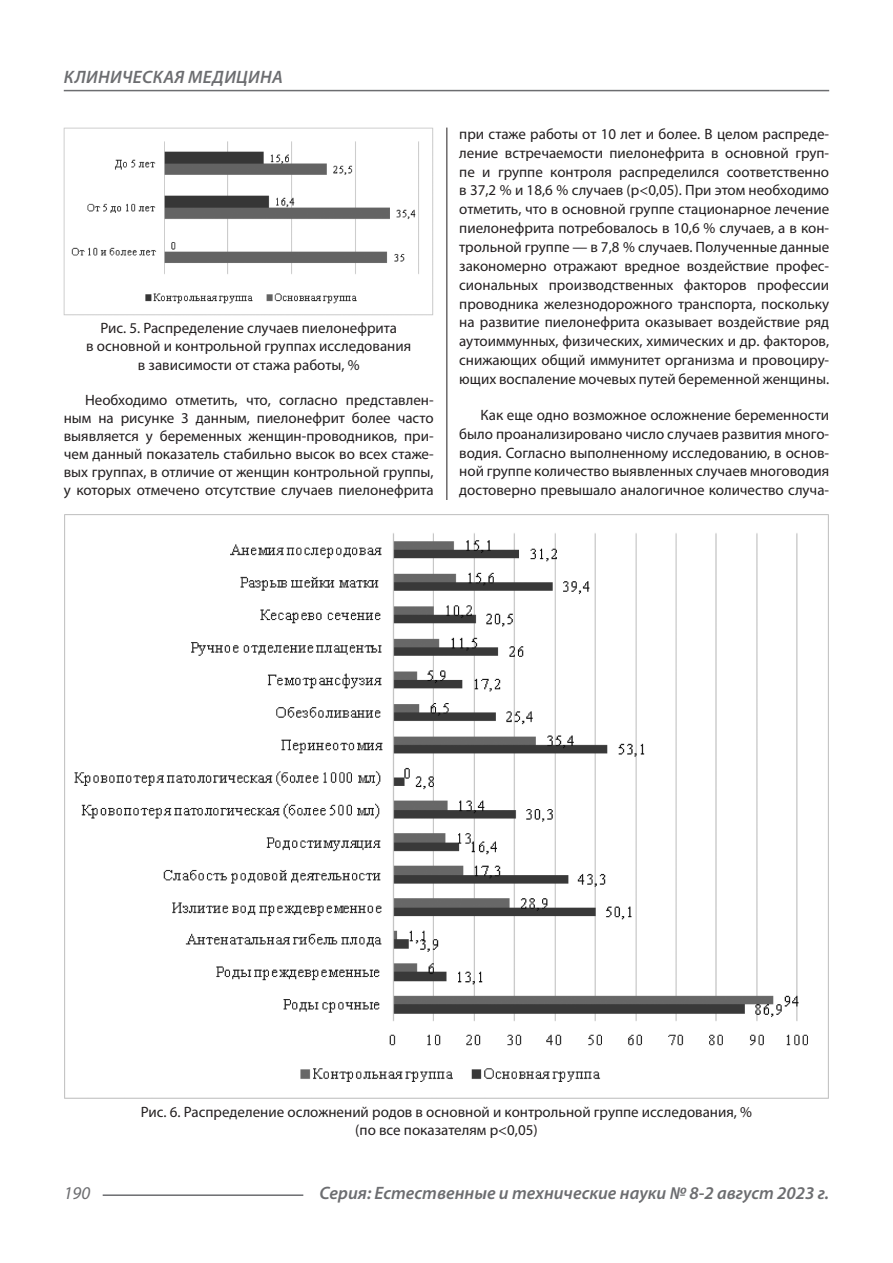
<style>
.page{position:relative;width:893px;height:1263px;background:#fff}
.page>*{position:absolute;margin:0;border:0;box-sizing:border-box;transform-origin:0 0}
.t1{font:italic 600 18px "Myriad Pro";color:#6c6d70}
.t2{font:italic 600 18px "Myriad Pro";letter-spacing:.02em;color:#6c6d70}
.t3{font:italic 18px "Myriad Pro";color:#6c6d70}
.Статья_текст{font:15px/18.9px "Myriad Pro";color:#231f20;text-align:justify}
</style>
<div class="page">
<hr style="left:446px;top:128px;width:1px;height:1007px;background:#231f20">
<hr style="left:103px;top:1194px;width:200px;height:2px;background:#6c6d70">
<hr style="left:64px;top:90px;width:765px;height:1px;background:#6c6d70">
<img style="left:64px;top:128px;width:370px;height:187px">
<div style="left:64px;top:513px;width:765px;height:622px;background:#fff"></div>
<img style="left:64px;top:514px;width:765px;height:585px">
<div style="left:442px;top:500px;width:10px;height:13px;background:#fff"></div>
<p class="t2" style="left:64px;top:66px;width:220px">КЛИНИЧЕСКАЯ МЕДИЦИНА</p>
<p class="Статья_текст" style="left:86px;top:319px;width:327px;line-height:18.1px;text-align:center">Рис. 5. Распределение случаев пиелонефрита<br>в основной и контрольной группах исследования в зависимости от стажа работы, %</p>
<p class="Статья_текст" style="left:64px;top:390px;width:371px;line-height:18.1px;text-indent:21px">Необходимо отметить, что, согласно представлен&shy;ным на рисунке 3 данным, пиелонефрит более часто выявляется у беременных женщин-проводников, при&shy;чем данный показатель стабильно высок во всех стаже&shy;вых группах, в отличие от женщин контрольной группы, у которых отмечено отсутствие случаев пиелонефрита</p>
<p class="Статья_текст" style="left:459px;top:124px;width:371px">при стаже работы от 10 лет и более. В целом распреде&shy;ление встречаемости пиелонефрита в основной груп&shy;пе и группе контроля распределился соответственно в 37,2 % и 18,6 % случаев (р&lt;0,05). При этом необходимо отметить, что в основной группе стационарное лечение пиелонефрита потребовалось в 10,6 % случаев, а в кон&shy;трольной группе — в 7,8 % случаев. Полученные данные закономерно отражают вредное воздействие профес&shy;сиональных производственных факторов профессии проводника железнодорожного транспорта, поскольку на развитие пиелонефрита оказывает воздействие ряд аутоиммунных, физических, химических и др. факторов, снижающих общий иммунитет организма и провоциру&shy;ющих воспаление мочевых путей беременной женщины.</p>
<p class="Статья_текст" style="left:459px;top:405px;width:371px;text-indent:21px">Как еще одно возможное осложнение беременности было проанализировано число случаев развития много&shy;водия. Согласно выполненному исследованию, в основ&shy;ной группе количество выявленных случаев многоводия достоверно превышало аналогичное количество случа-</p>
<p class="Статья_текст" style="left:141px;top:1103px;width:613px;line-height:18px;text-align:center">Рис. 6. Распределение осложнений родов в основной и контрольной группе исследования, % (по все показателям р&lt;0,05)</p>
<p class="t3" style="left:64px;top:1182px;width:28px">190</p>
<p class="t1" style="left:319px;top:1182px;width:511px">Серия: Естественные и технические науки № 8-2 август 2023 г.</p>
</div>
